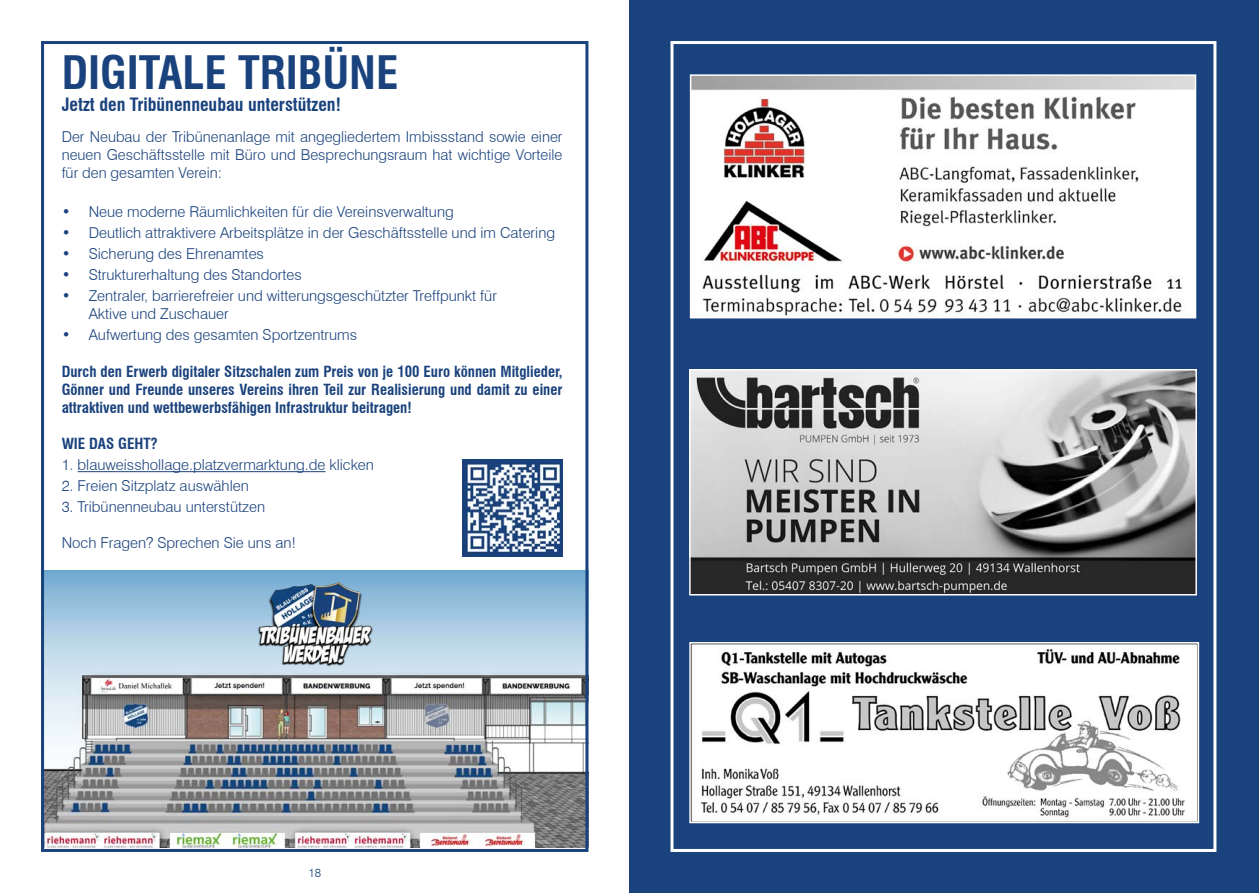
<style>
.page{position:relative;width:1259px;height:893px;background:#fff}
.page>*{position:absolute;margin:0;border:0;box-sizing:border-box;transform-origin:0 0}
.t1{font:700 condensed 45px "Swiss 721 BT";color:#1a427d}
.t2{font:700 condensed 18px "Swiss 721 BT";color:#1a427d}
.t3{font:300 15px/18px "Swiss 721 BT";color:#1a427d;text-align:justify}
.t4{font:700 condensed 15px/18px "Swiss 721 BT";color:#1a427d;text-align:justify}
.t5{font:300 12px "Swiss 721 BT";color:#1a427d}
</style>
<div class="page">
<div style="left:629px;top:0;width:630px;height:893px;background:#1a427d"></div>
<img style="left:693px;top:77px;width:500px;height:238px">
<div style="left:690px;top:74px;width:506px;height:244px;border:2px solid #fff"></div>
<img style="left:692px;top:372px;width:502px;height:220px">
<div style="left:689px;top:369px;width:508px;height:226px;border:2px solid #fff"></div>
<img style="left:692px;top:645px;width:504px;height:175px">
<div style="left:689px;top:642px;width:510px;height:181px;border:2px solid #fff"></div>
<div style="left:670px;top:41px;width:546px;height:811px;border:3px solid #fff"></div>
<img style="left:45px;top:571px;width:539px;height:276px">
<div style="left:41px;top:41px;width:547px;height:811px;border:3px solid #1a427d"></div>
<hr style="left:78px;top:471px;width:247px;height:1px;background:#1a427d">
<img style="left:236px;top:570px;width:158px;height:111px">
<img style="left:463px;top:459px;width:99px;height:97px">
<h1 class="t1" style="left:62px;top:46px;width:338px">DIGITALE TRIBÜNE</h1>
<p class="t2" style="left:62px;top:94px;width:281px">Jetzt den Tribünenneubau unterstützen!</p>
<p class="t3" style="left:62px;top:128px;width:502px">Der Neubau der Tribünenanlage mit angegliedertem Imbissstand sowie einer neuen Geschäftsstelle mit Büro und Besprechungsraum hat wichtige Vorteile für den gesamten Verein:</p>
<p class="t3" style="left:62px;top:203px;width:393px">• Neue moderne Räumlichkeiten für die Vereinsverwaltung</p>
<p class="t3" style="left:62px;top:224px;width:495px">• Deutlich attraktivere Arbeitsplätze in der Geschäftsstelle und im Catering</p>
<p class="t3" style="left:62px;top:245px;width:204px">• Sicherung des Ehrenamtes</p>
<p class="t3" style="left:62px;top:266px;width:242px">• Strukturerhaltung des Standortes</p>
<p class="t3" style="left:89px;top:287px;width:410px;text-indent:-27px">• Zentraler, barrierefreier und witterungsgeschützter Treffpunkt für<br>Aktive und Zuschauer</p>
<p class="t3" style="left:62px;top:326px;width:297px">• Aufwertung des gesamten Sportzentrums</p>
<p class="t4" style="left:62px;top:363px;width:502px">Durch den Erwerb digitaler Sitzschalen zum Preis von je 100 Euro können Mitglieder, Gönner und Freunde unseres Vereins ihren Teil zur Realisierung und damit zu einer attraktiven und wettbewerbsfähigen Infrastruktur beitragen!</p>
<p class="t4" style="left:62px;top:435px;width:98px">WIE DAS GEHT?</p>
<p class="t3" style="left:62px;top:456px;width:314px">1. blauweisshollage.platzvermarktung.de klicken</p>
<p class="t3" style="left:62px;top:477px;width:189px">2. Freien Sitzplatz auswählen</p>
<p class="t3" style="left:62px;top:498px;width:205px">3. Tribünenneubau unterstützen</p>
<p class="t3" style="left:62px;top:534px;width:236px">Noch Fragen? Sprechen Sie uns an!</p>
<p class="t5" style="left:308px;top:865px;width:14px">18</p>
</div>
